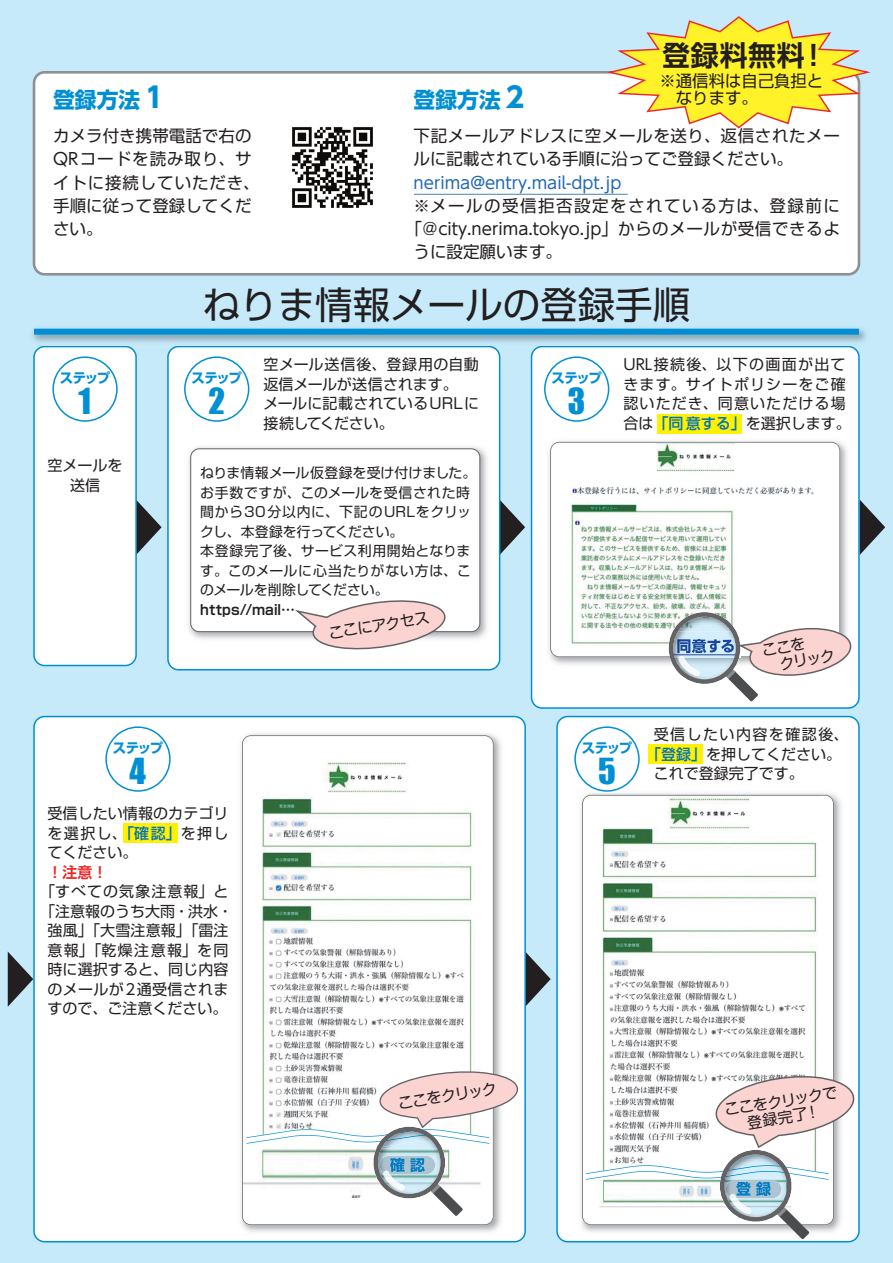
<style>
.page{position:relative;width:893px;height:1263px;background:#c6eafa}
.page>*{position:absolute;margin:0;border:0;box-sizing:border-box;transform-origin:0 0}
.t1{font:37.5px "Shin Go Pro";color:#231f20}
.t2{font:33px "Impact";color:#008fd5}
.t3{font:700 28.05px "Shin Go Pro De";letter-spacing:.02em;color:#231f20}
.t4{font:700 21.75px "UD Shin Go Pro";color:#008fd5}
.t5{font:16.5px/23.2px "Shin Go Pro";letter-spacing:.04em;color:#231f20}
.t6{font:16.5px "UD Shin Go Pro";color:#231f20}
.t7{font:16.5px "UD Shin Go Pro";color:#2268b3}
.t8{font:16.5px "Shin Go Pro";letter-spacing:.09em;color:#231f20}
.t9{font:16.5px "Shin Go Pro";color:#231f20}
.t10{font:16.35px/16.8px "Shin Go Pro";color:#231f20}
.t11{font:15px/19.5px "Shin Go Pro";letter-spacing:.01em;color:#231f20;text-align:center}
.t12{font:15px/19.5px "Shin Go Pro";letter-spacing:.075em;color:#231f20}
.t13{font:15px/16.5px "Shin M Go Pro";color:#231f20}
.t14{font:15px "Shin Go Pro";letter-spacing:.095em;color:#231f20}
.t15{font:700 15px "Shin Go Pro De";color:#ee2928}
.t16{font:13.8px/19.5px "Shin Go Pro";letter-spacing:.015em;color:#231f20}
.t17{font:700 13.8px "Shin Go Pro De";letter-spacing:.01em;color:#231f20}
.t18{font:700 13.5px "Shin Go Pro";letter-spacing:-.11em;color:#008fd5}
.s1{font-size:28.05px}
.s2{font-family:"UD Shin Go Pro";font-weight:500}
.s3{font-family:"Shin Go Pro"}
.s4{font-family:"UD Shin Go Pro"}
.s5{font-weight:500;color:#0072bc}
</style>
<div class="page">
<svg style="left:500px;top:500px;width:25px;height:55px"></svg>
<svg style="left:860px;top:500px;width:25px;height:55px"></svg>
<svg style="left:526px;top:952px;width:25px;height:54px"></svg>
<svg style="left:8px;top:952px;width:25px;height:55px"></svg>
<svg style="left:137px;top:500px;width:25px;height:54px"></svg>
<div style="left:33px;top:716px;width:493px;height:526px;background:#fff"></div>
<svg style="left:556px;top:716px;width:304px;height:526px;background:#f0f8fc"></svg>
<svg style="left:531px;top:346px;width:329px;height:363px;background:#f1f8fb"></svg>
<div style="left:167px;top:346px;width:333px;height:324px;background:#fff"></div>
<img style="left:236px;top:730px;width:270px;height:507px">
<svg style="left:242px;top:735px;width:252px;height:490px;background:#e1e4e2"></svg>
<img style="left:576px;top:788px;width:270px;height:449px">
<svg style="left:582px;top:795px;width:252px;height:430px;background:#ebeeec"></svg>
<div style="left:34px;top:72px;width:825px;height:202px;background:#fff;border-radius:11px"></div>
<div style="left:33px;top:71px;width:827px;height:205px;border:3px solid #8f9094;border-radius:11px"></div>
<div style="left:34px;top:347px;width:102px;height:318px;background:#fff;border-radius:11px"></div>
<div style="left:33px;top:346px;width:104px;height:320px;border:2px solid #008fd5;border-radius:11px"></div>
<svg style="left:608px;top:16px;width:263px;height:113px"></svg>
<img style="left:292px;top:127px;width:81px;height:81px">
<svg style="left:414px;top:194px;width:214px;height:1px"></svg>
<div style="left:34px;top:329px;width:825px;height:6px;background:#008fd5"></div>
<div style="left:52px;top:356px;width:66px;height:66px;border:2px solid #008fd5;border-radius:50%"></div>
<div style="left:105px;top:726px;width:66px;height:66px;border:2px solid #008fd5;border-radius:50%"></div>
<div style="left:184px;top:356px;width:65px;height:66px;border:2px solid #008fd5;border-radius:50%"></div>
<div style="left:658px;top:414px;width:84px;height:19px;background:#fff101"></div>
<div style="left:544px;top:356px;width:65px;height:66px;border:2px solid #008fd5;border-radius:50%"></div>
<div style="left:123px;top:823px;width:55px;height:20px;background:#fff101"></div>
<div style="left:574px;top:726px;width:66px;height:66px;border:2px solid #008fd5;border-radius:50%"></div>
<div style="left:649px;top:744px;width:54px;height:20px;background:#fff101"></div>
<img style="left:185px;top:442px;width:307px;height:202px">
<div style="left:191px;top:449px;width:289px;height:183px;background:#fff;border-radius:9px"></div>
<div style="left:190px;top:448px;width:290px;height:184px;border:1px solid #636366;border-radius:9px"></div>
<svg style="left:295px;top:600px;width:158px;height:51px"></svg>
<img style="left:545px;top:436px;width:307px;height:232px">
<svg style="left:550px;top:442px;width:290px;height:215px;background:#eef2ef"></svg>
<svg style="left:665px;top:612px;width:192px;height:89px;background:#dddade"></svg>
<svg style="left:586px;top:1074px;width:274px;height:165px;background:#e4e3e5"></svg>
<svg style="left:246px;top:1070px;width:280px;height:146px;background:#e7e7e7"></svg>
<h3 class="t4" style="left:53px;top:82px;width:117px">登録方法<span class="s1">１</span></h3>
<h3 class="t4" style="left:414px;top:82px;width:117px">登録方法<span class="s1">２</span></h3>
<h3 class="t3" style="left:662px;top:32px;width:167px">登録料無料！</h3>
<p class="t10" style="left:659px;top:71px;width:165px"><span class="s2">※</span>通信料は自己負担と　なります。</p>
<p class="t6" style="left:53px;top:122px;width:200px">カメラ付き携帯電話で<span class="s3">右の</span></p>
<p class="t5" style="left:53px;top:145px;width:208px"><span class="s4">QR</span>コードを読み取り、サイトに接続していただき、手順に従って登録してください。</p>
<p class="t5" style="left:414px;top:122px;width:428px">下記メールアドレスに空メールを送り、返信されたメールに記載されている手順に沿ってご登録ください。</p>
<p class="t7" style="left:414px;top:169px;width:209px">nerima@entry.mail-dpt.jp</p>
<p class="t8" style="left:414px;top:192px;width:428px"><span class="s2">※</span>メールの受信拒否設定をされている方は、登録前に</p>
<p class="t6" style="left:405px;top:215px;width:436px"><span class="s3">「＠</span>city.nerima.tokyo.jp<span class="s3">」からのメールが受信できるよ</span></p>
<p class="t9" style="left:414px;top:239px;width:150px">うに設定願います。</p>
<p class="t18" style="left:60px;top:367px;width:52px">ステップ</p>
<h2 class="t2" style="left:79px;top:376px;width:14px">1</h2>
<p class="t11" style="left:48px;top:454px;width:76px">空メールを送信</p>
<p class="t18" style="left:113px;top:737px;width:52px">ステップ</p>
<h2 class="t2" style="left:130px;top:746px;width:18px">4</h2>
<h1 class="t1" style="left:203px;top:274px;width:489px">ねりま情報メールの登録手順</h1>
<p class="t18" style="left:191px;top:367px;width:52px">ステップ</p>
<h2 class="t2" style="left:208px;top:376px;width:18px">2</h2>
<p class="t11" style="left:264px;top:353px;width:217px;text-align:left">空メール送信後、登録用の自動返信メールが送信されます。<br>メールに記載されているURLに接続してください。</p>
<p class="t16" style="left:200px;top:461px;width:277px">ねりま情報メール仮登録を受け付けました。お手数ですが、このメールを受信された時間から30分以内に、下記のURLをクリックし、本登録を行ってください。<br>本登録完了後、サービス利用開始となります。このメールに心当たりがない方は、このメールを削除してください。</p>
<p class="t17" style="left:200px;top:598px;width:96px">https//mail…</p>
<p class="t13" style="left:327px;top:623px;width:103px;rotate:-9deg">ここにアクセス</p>
<p class="t18" style="left:551px;top:367px;width:52px">ステップ</p>
<h2 class="t2" style="left:568px;top:376px;width:19px">3</h2>
<p class="t12" style="left:623px;top:353px;width:229px"><span class="s4">URL</span>接続後、以下の画面が出てきます。サイトポリシーをご確認いただき、同意いただける場合は<span class="s5">「同意する」</span>を選択します。</p>
<p class="t13" style="left:760px;top:641px;width:73px;rotate:-10deg">ここを<br>　クリック</p>
<p class="t18" style="left:582px;top:737px;width:52px">ステップ</p>
<h2 class="t2" style="left:598px;top:746px;width:19px">5</h2>
<p class="t14" style="left:654px;top:722px;width:196px">受信したい内容を確認後、</p>
<p class="t11" style="left:646px;top:743px;width:196px"><span class="s5">「登録」</span>を押してください。</p>
<p class="t11" style="left:654px;top:762px;width:151px">これで登録完了です。</p>
<p class="t11" style="left:48px;top:802px;width:182px;text-align:justify">受信したい情報のカテゴリを選択し、<span class="s5">「確認」</span>を押してください。</p>
<p class="t15" style="left:48px;top:859px;width:61px">！注意！</p>
<p class="t11" style="left:40px;top:880px;width:194px">「すべての気象注意報」と「注意報のうち大雨・洪水・強風」「大雪注意報」「雷注意報」「乾燥注意報」を同時に選択すると、同じ内容のメールが<span class="s4">2</span>通受信されますので、ご注意ください。</p>
<p class="t13" style="left:397px;top:1093px;width:101px;rotate:-9deg">ここをクリック</p>
<p class="t13" style="left:723px;top:1100px;width:116px;text-align:center;rotate:-9deg">ここをクリックで登録完了！</p>
</div>
